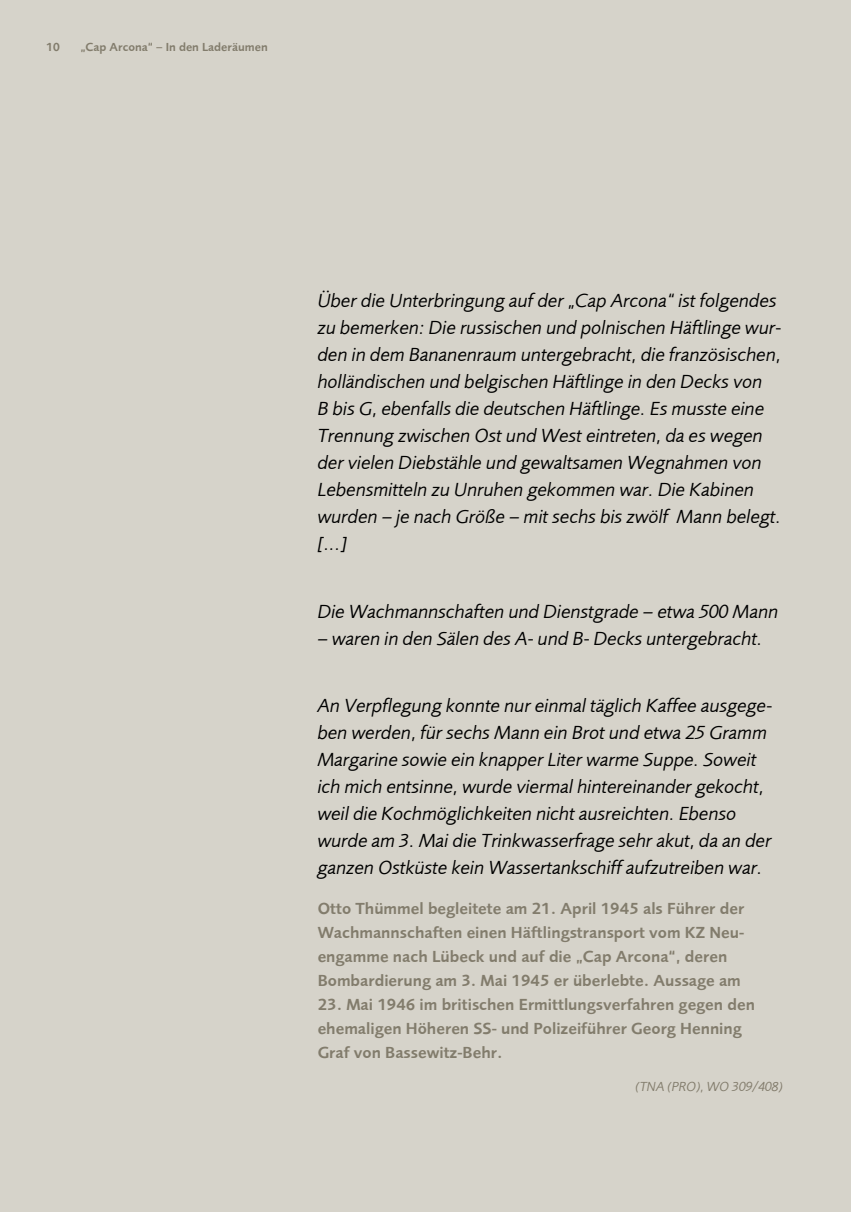
<style>
.page{position:relative;width:851px;height:1212px;background:#fff}
.page>*{position:absolute;margin:0;border:0;box-sizing:border-box;transform-origin:0 0}
.t1{font:italic 19.5px/27px "Foundry Sans";color:#000}
.t2{font:16.5px/24px "Foundry Sans Demi";color:#827c6c}
.t3{font:italic 13.5px "Foundry Sans";color:#827c6c}
.t4{font:12px "Foundry Sans Demi";color:#827c6c}
</style>
<div class="page">
<hr style="left:850px;top:0;width:1px;height:1212px;background:#d6d3ca">
<div style="left:0;top:0;width:850px;height:1212px;background:#d6d3ca"></div>
<p class="t4" style="left:46px;top:40px;width:15px">10</p>
<p class="t4" style="left:80px;top:40px;width:189px">„Cap Arcona“ – In den Laderäumen</p>
<p class="t1" style="left:317px;top:287px;width:465px">Über die Unterbringung auf der „Cap Arcona“ ist folgendes zu bemerken: Die russischen und polnischen Häftlinge wur&shy;den in dem Bananenraum untergebracht, die französischen, holländischen und belgischen Häftlinge in den Decks von<br>B bis G, ebenfalls die deutschen Häftlinge. Es musste eine Trennung zwischen Ost und West eintreten, da es wegen der vielen Diebstähle und gewaltsamen Wegnahmen von Lebensmitteln zu Unruhen gekommen war. Die Kabinen wurden – je nach Größe – mit sechs bis zwölf Mann belegt. [...]</p>
<p class="t1" style="left:317px;top:598px;width:462px">Die Wachmannschaften und Dienstgrade – etwa 500 Mann</p>
<p class="t1" style="left:317px;top:625px;width:446px">– waren in den Sälen des A- und B- Decks untergebracht.</p>
<p class="t1" style="left:317px;top:692px;width:456px">An Verpflegung konnte nur einmal täglich Kaffee ausgege&shy;ben werden, für sechs Mann ein Brot und etwa 25 Gramm Margarine sowie ein knapper Liter warme Suppe. Soweit ich mich entsinne, wurde viermal hintereinander gekocht, weil die Kochmöglichkeiten nicht ausreichten. Ebenso wurde am 3. Mai die Trinkwasserfrage sehr akut, da an der ganzen Ostküste kein Wassertankschiff aufzutreiben war.</p>
<p class="t2" style="left:317px;top:896px;width:428px">Otto Thümmel begleitete am 21. April 1945 als Führer der Wachmannschaften einen Häftlingstransport vom KZ Neu&shy;engamme nach Lübeck und auf die „Cap Arcona“, deren Bombardierung am 3. Mai 1945 er überlebte. Aussage am</p>
<p class="t2" style="left:317px;top:992px;width:438px">23. Mai 1946 im britischen Ermittlungsverfahren gegen den ehemaligen Höheren SS- und Polizeiführer Georg Henning<br>Graf von Bassewitz-Behr.</p>
<p class="t3" style="left:635px;top:1079px;width:149px">(TNA (PRO), WO 309/408)</p>
</div>
